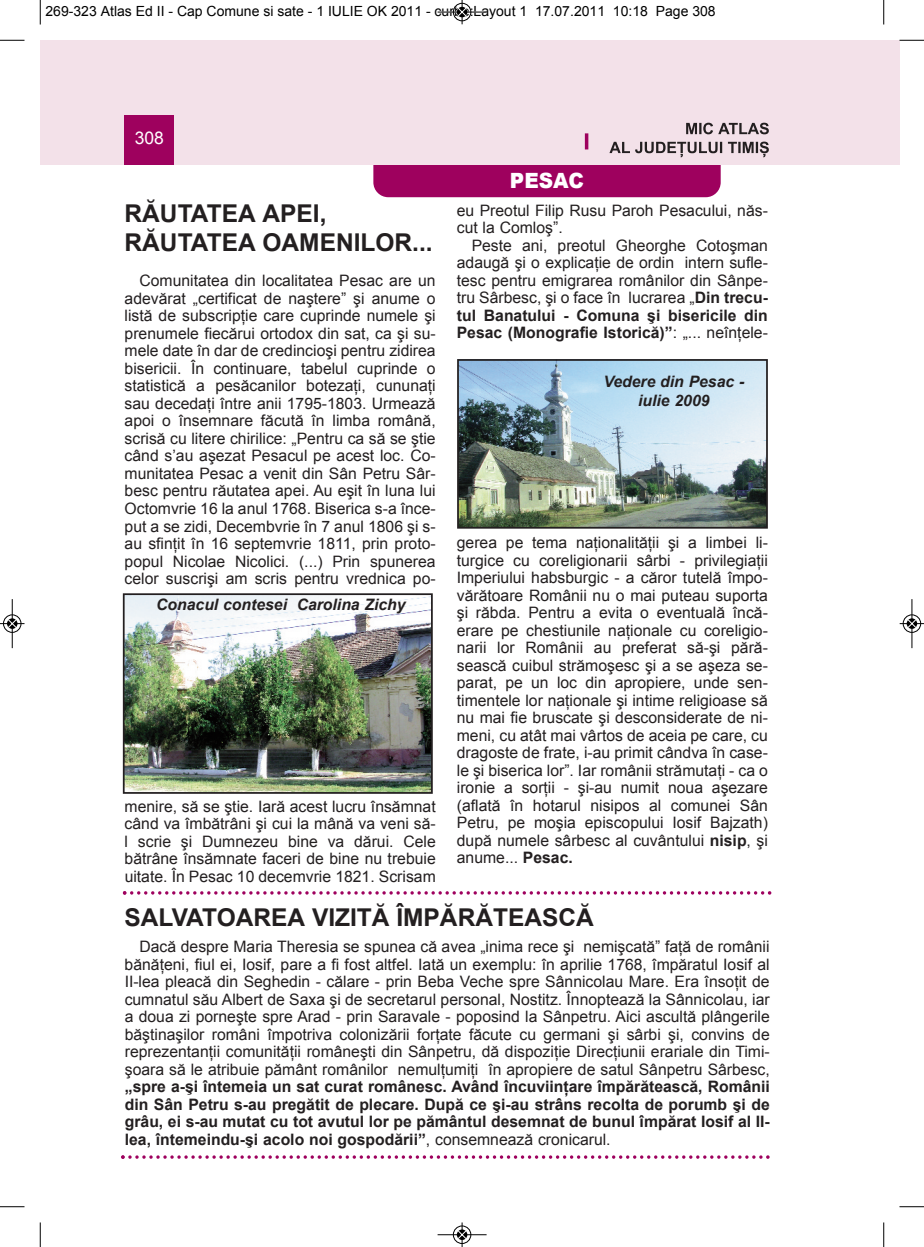
<style>
.page{position:relative;width:924px;height:1247px;background:#fff}
.page>*{position:absolute;margin:0;border:0;box-sizing:border-box;transform-origin:0 0}
.t1{font:700 24.5px/29.4px "Arial";color:#231f20}
.t2{font:900 21px "Arial";color:#fff;scale:.95 1}
.t3{font:17.5px "Arial";color:#fff}
.t4{font:15.75px/17.5px "Arial";color:#231f20;text-align:justify}
.t5{font:700 15.75px/17.5px "Arial";color:#231f20;text-align:justify}
.t6{font:italic 700 15.75px/18.9px "Arial";color:#231f20;text-align:center}
.t7{font:14px "Arial";color:#000}
.s1{font-weight:700}
.s2{font-weight:400}
</style>
<div class="page">
<div style="left:884px;top:40px;width:15px;height:124px;background:#f3e1e9"></div>
<div style="left:373px;top:134px;width:348px;height:63px;background:#9e015e;border-radius:15px"></div>
<div style="left:40px;top:40px;width:844px;height:124px;background:#f3e1e9"></div>
<div style="left:125px;top:115px;width:49px;height:49px;background:#9e015e"></div>
<hr style="left:585px;top:133px;width:3px;height:16px;background:#9e015e">
<svg style="left:686px;top:123px;width:83px;height:11px"></svg>
<svg style="left:609px;top:142px;width:160px;height:15px"></svg>
<img style="left:460px;top:362px;width:305px;height:163px">
<div style="left:457px;top:359px;width:311px;height:169px;border:2px solid #231f20"></div>
<img style="left:126px;top:596px;width:304px;height:194px">
<div style="left:123px;top:593px;width:310px;height:200px;border:2px solid #231f20"></div>
<svg style="left:123px;top:891px;width:648px;height:3px"></svg>
<svg style="left:121px;top:1155px;width:648px;height:3px"></svg>
<svg style="left:40px;top:0;width:1px;height:24px"></svg>
<svg style="left:0;top:40px;width:24px;height:1px"></svg>
<svg style="left:883px;top:0;width:1px;height:24px"></svg>
<svg style="left:899px;top:40px;width:25px;height:1px"></svg>
<svg style="left:40px;top:1222px;width:1px;height:24px"></svg>
<svg style="left:0;top:1206px;width:24px;height:1px"></svg>
<svg style="left:883px;top:1222px;width:1px;height:24px"></svg>
<svg style="left:899px;top:1206px;width:25px;height:1px"></svg>
<hr style="left:438px;top:12px;width:48px;height:1px;background:#000">
<div style="left:453px;top:3px;width:18px;height:18px;border:1px solid #000;border-radius:50%"></div>
<svg style="left:458px;top:0;width:8px;height:24px"></svg>
<hr style="left:438px;top:1234px;width:48px;height:1px;background:#000">
<div style="left:453px;top:1225px;width:18px;height:18px;border:1px solid #000;border-radius:50%"></div>
<svg style="left:458px;top:1222px;width:8px;height:24px"></svg>
<div style="left:3px;top:614px;width:19px;height:19px;border:1px solid #fff;border-radius:50%"></div>
<hr style="left:12px;top:599px;width:1px;height:49px;background:#000">
<div style="left:3px;top:614px;width:18px;height:18px;border:1px solid #000;border-radius:50%"></div>
<svg style="left:0;top:619px;width:24px;height:9px"></svg>
<div style="left:902px;top:614px;width:19px;height:19px;border:1px solid #fff;border-radius:50%"></div>
<hr style="left:911px;top:599px;width:1px;height:49px;background:#000">
<div style="left:903px;top:614px;width:18px;height:18px;border:1px solid #000;border-radius:50%"></div>
<svg style="left:900px;top:619px;width:24px;height:9px"></svg>
<p class="t7" style="left:46px;top:3px;width:672px">269-323 Atlas Ed II - Cap Comune si sate - 1 IULIE OK 2011 - curbe:Layout 1 17.07.2011 10:18 Page 308</p>
<p class="t3" style="left:135px;top:128px;width:31px">308</p>
<h1 class="t1" style="left:125px;top:199px;width:310px">RĂUTATEA APEI,<br>RĂUTATEA OAMENILOR...</h1>
<p class="t4" style="left:125px;top:272px;width:313px;text-indent:15px">Comunitatea din localitatea Pesac are un adevărat „certificat de naştere” şi anume o listă de subscripţie care cuprinde numele şi prenumele fiecărui ortodox din sat, ca şi su&shy;mele date în dar de credincioşi pentru zidirea bisericii. În continuare, tabelul cuprinde o statistică a pesăcanilor botezaţi, cununaţi sau decedaţi între anii 1795-1803. Urmează apoi o însemnare făcută în limba română, scrisă cu litere chirilice: „Pentru ca să se ştie când s’au aşezat Pesacul pe acest loc. Co&shy;munitatea Pesac a venit din Sân Petru Sâr&shy;besc pentru răutatea apei. Au eşit în luna lui Octomvrie 16 la anul 1768. Biserica s-a înce&shy;put a se zidi, Decembvrie în 7 anul 1806 şi s&shy;au sfinţit în 16 septemvrie 1811, prin proto&shy;popul Nicolae Nicolici. (...) Prin spunerea celor suscrişi am scris pentru vrednica po-</p>
<p class="t6" style="left:156px;top:595px;width:251px">Conacul contesei Carolina Zichy</p>
<p class="t4" style="left:125px;top:797px;width:313px">menire, să se ştie. Iară acest lucru însămnat când va îmbătrâni şi cui la mână va veni să&shy;l scrie şi Dumnezeu bine va dărui. Cele bătrâne însămnate faceri de bine nu trebuie uitate. În Pesac 10 decemvrie 1821. Scrisam</p>
<h2 class="t2" style="left:510px;top:165px;width:79px">PESAC</h2>
<p class="t4" style="left:457px;top:201px;width:313px">eu Preotul Filip Rusu Paroh Pesacului, năs&shy;cut la Comloş”.</p>
<p class="t4" style="left:457px;top:236px;width:313px;text-indent:15px">Peste ani, preotul Gheorghe Cotoşman adaugă şi o explicaţie de ordin intern sufle&shy;tesc pentru emigrarea românilor din Sânpe&shy;tru Sârbesc, şi o face în lucrarea „<span class="s1">Din trecu&shy;tul Banatului - Comuna şi bisericile din Pesac (Monografie Istorică)”</span>: „... neînţele-</p>
<p class="t6" style="left:603px;top:372px;width:142px">Vedere din Pesac - iulie 2009</p>
<p class="t4" style="left:457px;top:534px;width:313px">gerea pe tema naţionalităţii şi a limbei li&shy;turgice cu coreligionarii sârbi - privilegiaţii Imperiului habsburgic - a căror tutelă împo&shy;vărătoare Românii nu o mai puteau suporta şi răbda. Pentru a evita o eventuală încă&shy;erare pe chestiunile naţionale cu coreligio&shy;narii lor Românii au preferat să-şi pără&shy;sească cuibul strămoşesc şi a se aşeza se&shy;parat, pe un loc din apropiere, unde sen&shy;timentele lor naţionale şi intime religioase să nu mai fie bruscate şi desconsiderate de ni&shy;meni, cu atât mai vârtos de aceia pe care, cu dragoste de frate, i-au primit cândva în case&shy;le şi biserica lor”. Iar românii strămutaţi - ca o ironie a sorţii - şi-au numit noua aşezare (aflată în hotarul nisipos al comunei Sân Petru, pe moşia episcopului Iosif Bajzath) după numele sârbesc al cuvântului <span class="s1">nisip</span>, şi anume... <span class="s1">Pesac.</span></p>
<h1 class="t1" style="left:125px;top:902px;width:471px">SALVATOAREA VIZITĂ ÎMPĂRĂTEASCĂ</h1>
<p class="t4" style="left:125px;top:938px;width:647px;text-indent:15px">Dacă despre Maria Theresia se spunea că avea „inima rece şi nemişcată” faţă de românii bănăţeni, fiul ei, Iosif, pare a fi fost altfel. Iată un exemplu: în aprilie 1768, împăratul Iosif al II-lea pleacă din Seghedin - călare - prin Beba Veche spre Sânnicolau Mare. Era însoţit de cumnatul său Albert de Saxa şi de secretarul personal, Nostitz. Înnoptează la Sânnicolau, iar a doua zi porneşte spre Arad - prin Saravale - poposind la Sânpetru. Aici ascultă plângerile băştinaşilor români împotriva colonizării forţate făcute cu germani şi sârbi şi, convins de reprezentanţii comunităţii româneşti din Sânpetru, dă dispoziţie Direcţiunii erariale din Timi&shy;şoara să le atribuie pământ românilor nemulţumiţi în apropiere de satul Sânpetru Sârbesc,</p>
<p class="t5" style="left:125px;top:1078px;width:646px">„spre a-şi întemeia un sat curat românesc. Având încuviinţare împărătească, Românii din Sân Petru s-au pregătit de plecare. După ce şi-au strâns recolta de porumb şi de grâu, ei s-au mutat cu tot avutul lor pe pământul desemnat de bunul împărat Iosif al II&shy;lea, întemeindu-şi acolo noi gospodării”<span class="s2">, consemnează cronicarul.</span></p>
</div>
